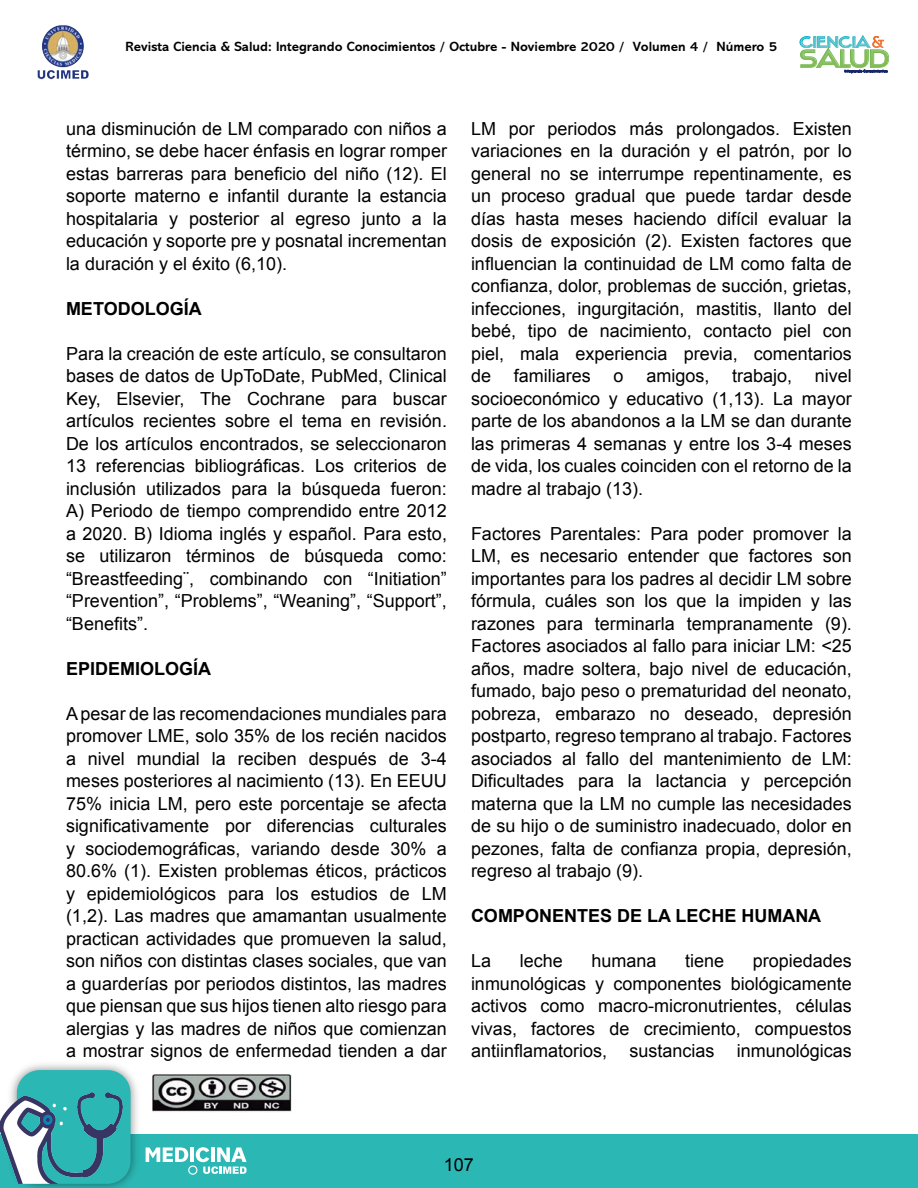
<style>
.page{position:relative;width:918px;height:1188px;background:#fff}
.page>*{position:absolute;margin:0;border:0;box-sizing:border-box;transform-origin:0 0}
.númeración{font:18px/22.5px "Arial";color:#000;text-align:justify}
.t1{font:700 18px "Arial";color:#000}
.t2{font:700 13.5px "Abadi MT Pro";color:#000}
</style>
<div class="page">
<svg style="left:799px;top:35px;width:90px;height:38px"></svg>
<img style="left:37px;top:25px;width:52px;height:55px">
<div style="left:0;top:1134px;width:918px;height:54px;background:#2bb7b4"></div>
<svg style="left:146px;top:1147px;width:101px;height:28px"></svg>
<img style="left:11px;top:1064px;width:126px;height:124px">
<div style="left:17px;top:1070px;width:114px;height:114px;background:#2bb7b4;border-radius:23px"></div>
<img style="left:0;top:1093px;width:123px;height:91px">
<img style="left:152px;top:1074px;width:140px;height:38px">
<p class="t2" style="left:126px;top:39px;width:653px">Revista Ciencia &amp; Salud: Integrando Conocimientos / Octubre - Noviembre 2020 / Volumen 4 / Número 5</p>
<p class="númeración" style="left:66px;top:117px;width:383px">una disminución de LM comparado con niños a término, se debe hacer énfasis en lograr romper estas barreras para beneficio del niño (12). El soporte materno e infantil durante la estancia hospitalaria y posterior al egreso junto a la educación y soporte pre y posnatal incrementan la duración y el éxito (6,10).</p>
<p class="t1" style="left:66px;top:296px;width:137px">METODOLOGÍA</p>
<p class="númeración" style="left:66px;top:342px;width:383px">Para la creación de este artículo, se consultaron bases de datos de UpToDate, PubMed, Clinical Key, Elsevier, The Cochrane para buscar artículos recientes sobre el tema en revisión.<br>De los artículos encontrados, se seleccionaron 13 referencias bibliográficas. Los criterios de inclusión utilizados para la búsqueda fueron:<br>A) Periodo de tiempo comprendido entre 2012 a 2020. B) Idioma inglés y español. Para esto, se utilizaron términos de búsqueda como: “Breastfeeding¨, combinando con “Initiation” “Prevention”, “Problems”, “Weaning”, “Support”, “Benefits”.</p>
<p class="t1" style="left:66px;top:656px;width:147px">EPIDEMIOLOGÍA</p>
<p class="númeración" style="left:66px;top:702px;width:382px">A pesar de las recomendaciones mundiales para promover LME, solo 35% de los recién nacidos a nivel mundial la reciben después de 3-4 meses posteriores al nacimiento (13). En EEUU 75% inicia LM, pero este porcentaje se afecta significativamente por diferencias culturales y sociodemográficas, variando desde 30% a 80.6% (1). Existen problemas éticos, prácticos y epidemiológicos para los estudios de LM (1,2). Las madres que amamantan usualmente practican actividades que promueven la salud, son niños con distintas clases sociales, que van a guarderías por periodos distintos, las madres que piensan que sus hijos tienen alto riesgo para alergias y las madres de niños que comienzan a mostrar signos de enfermedad tienden a dar</p>
<p class="númeración" style="left:471px;top:117px;width:383px">LM por periodos más prolongados. Existen variaciones en la duración y el patrón, por lo general no se interrumpe repentinamente, es un proceso gradual que puede tardar desde días hasta meses haciendo difícil evaluar la dosis de exposición (2). Existen factores que influencian la continuidad de LM como falta de confianza, dolor, problemas de succión, grietas, infecciones, ingurgitación, mastitis, llanto del bebé, tipo de nacimiento, contacto piel con piel, mala experiencia previa, comentarios de</p>
<p class="númeración" style="left:514px;top:365px;width:79px">familiares</p>
<p class="númeración" style="left:614px;top:365px;width:12px">o</p>
<p class="númeración" style="left:646px;top:365px;width:65px">amigos,</p>
<p class="númeración" style="left:732px;top:365px;width:62px">trabajo,</p>
<p class="númeración" style="left:471px;top:365px;width:382px;text-indent:344px">nivel socioeconómico y educativo (1,13). La mayor parte de los abandonos a la LM se dan durante las primeras 4 semanas y entre los 3-4 meses de vida, los cuales coinciden con el retorno de la madre al trabajo (13).</p>
<p class="númeración" style="left:471px;top:522px;width:383px">Factores Parentales: Para poder promover la LM, es necesario entender que factores son importantes para los padres al decidir LM sobre fórmula, cuáles son los que la impiden y las razones para terminarla tempranamente (9).<br>Factores asociados al fallo para iniciar LM: &lt;25 años, madre soltera, bajo nivel de educación, fumado, bajo peso o prematuridad del neonato, pobreza, embarazo no deseado, depresión postparto, regreso temprano al trabajo. Factores asociados al fallo del mantenimiento de LM:<br>Dificultades para la lactancia y percepción materna que la LM no cumple las necesidades de su hijo o de suministro inadecuado, dolor en pezones, falta de confianza propia, depresión, regreso al trabajo (9).</p>
<p class="t1" style="left:471px;top:904px;width:352px">COMPONENTES DE LA LECHE HUMANA</p>
<p class="númeración" style="left:471px;top:950px;width:22px">La</p>
<p class="númeración" style="left:520px;top:950px;width:45px">leche</p>
<p class="númeración" style="left:591px;top:950px;width:67px">humana</p>
<p class="númeración" style="left:685px;top:950px;width:41px">tiene</p>
<p class="númeración" style="left:471px;top:950px;width:382px;text-indent:282px">propiedades inmunológicas y componentes biológicamente activos como macro-micronutrientes, células vivas, factores de crecimiento, compuestos antiinflamatorios, sustancias inmunológicas</p>
<p class="númeración" style="left:444px;top:1153px;width:32px">107</p>
</div>
